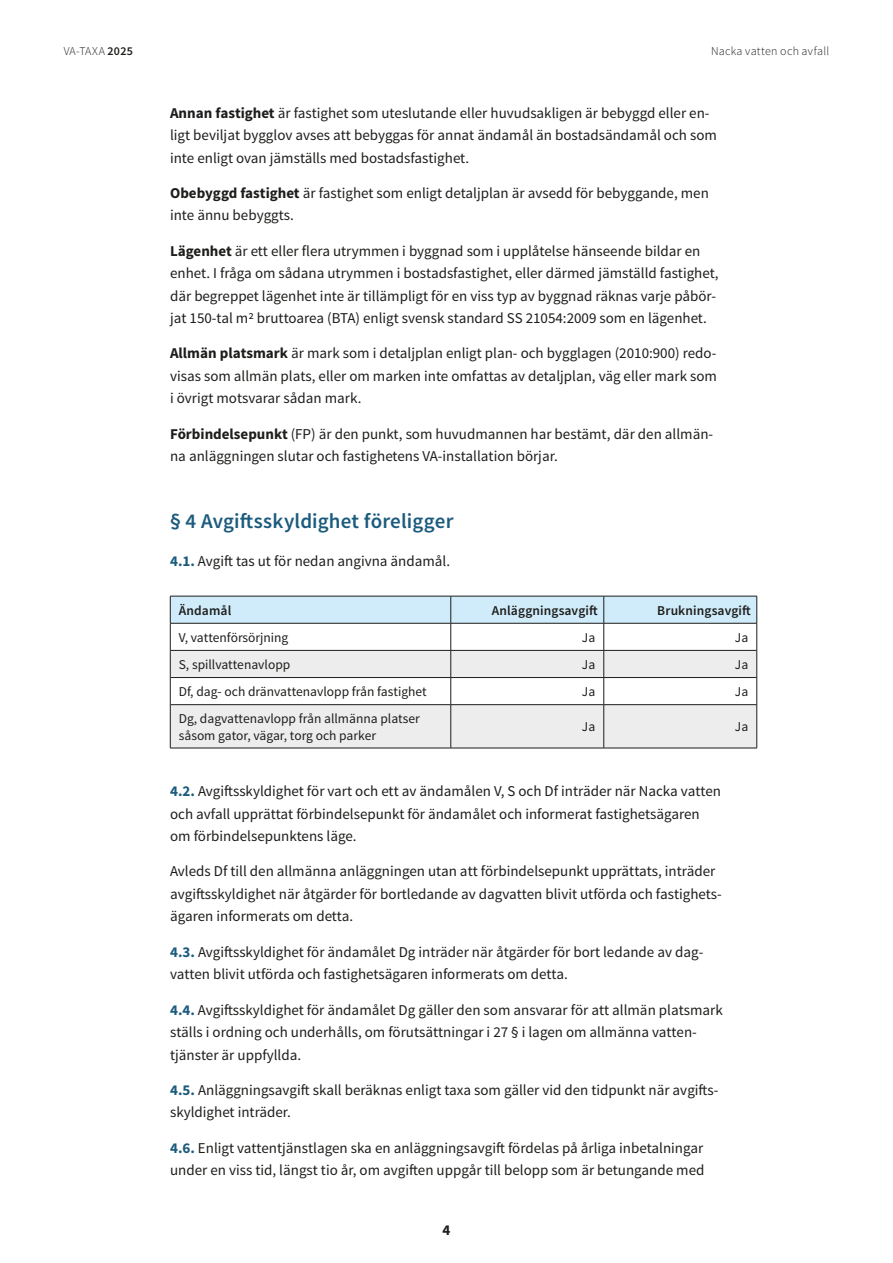
<style>
.page{position:relative;width:893px;height:1263px;background:#fff}
.page>*{position:absolute;margin:0;border:0;box-sizing:border-box;transform-origin:0 0}
.Rubrik_H2_14_pt_mörkblå_A{font:600 21px "Source Sans Pro";letter-spacing:.005em;color:#1b5b7d}
.Textstycke_10_pt{font:15px/22.5px "Source Sans Pro";color:#1d1d1b}
.t1{font:700 15px "Source Sans Pro";color:#1d1d1b}
.Tabell-bröd{font:13.5px/16.2px "Source Sans Pro";color:#1d1d1b}
.Tabell-rubrik{font:600 13.5px "Source Sans Pro";letter-spacing:.01em;color:#1d1d1b}
.t2{font:300 12px "Source Sans Pro";letter-spacing:.02em;color:#1d1d1b}
.s1{font-weight:600}
.s2{font-weight:700}
.s3{font-weight:700;color:#1b5b7d}
</style>
<div class="page">
<div style="left:171px;top:705px;width:585px;height:43px;background:#ededed"></div>
<hr style="left:170px;top:705px;width:1px;height:43px;background:#1d1d1b">
<hr style="left:756px;top:705px;width:1px;height:43px;background:#1d1d1b">
<hr style="left:170px;top:748px;width:281px;height:1px;background:#1d1d1b">
<hr style="left:451px;top:748px;width:153px;height:1px;background:#1d1d1b">
<hr style="left:604px;top:748px;width:153px;height:1px;background:#1d1d1b">
<svg style="left:170px;top:596px;width:587px;height:108px"></svg>
<hr style="left:170px;top:704px;width:281px;height:1px;background:#1d1d1b">
<hr style="left:451px;top:704px;width:153px;height:1px;background:#1d1d1b">
<hr style="left:450px;top:705px;width:1px;height:43px;background:#1d1d1b">
<hr style="left:604px;top:704px;width:153px;height:1px;background:#1d1d1b">
<hr style="left:603px;top:705px;width:1px;height:43px;background:#1d1d1b">
<p class="t2" style="left:64px;top:44px;width:71px">VA-TAXA <span class="s1">2025</span></p>
<p class="t2" style="left:711px;top:44px;width:120px">Nacka vatten och avfall</p>
<p class="Textstycke_10_pt" style="left:170px;top:102px;width:548px"><span class="s2">Annan fastighet</span> är fastighet som uteslutande eller huvudsakligen är bebyggd eller en&shy;ligt beviljat bygglov avses att bebyggas för annat ändamål än bostadsändamål och som inte enligt ovan jämställs med bostadsfastighet.</p>
<p class="Textstycke_10_pt" style="left:170px;top:182px;width:540px"><span class="s2">Obebyggd fastighet</span> är fastighet som enligt detaljplan är avsedd för bebyggande, men inte ännu bebyggts.</p>
<p class="Textstycke_10_pt" style="left:170px;top:240px;width:550px"><span class="s2">Lägenhet</span> är ett eller flera utrymmen i byggnad som i upplåtelse hänseende bildar en enhet. I fråga om sådana utrymmen i bostadsfastighet, eller därmed jämställd fastighet, där begreppet lägenhet inte är tillämpligt för en viss typ av byggnad räknas varje påbör&shy;jat 150-tal m2 bruttoarea (BTA) enligt svensk standard SS 21054:2009 som en lägenhet.</p>
<p class="Textstycke_10_pt" style="left:170px;top:342px;width:548px;text-align:justify"><span class="s2">Allmän platsmark</span> är mark som i detaljplan enligt plan- och bygglagen (2010:900) redo&shy;visas som allmän plats, eller om marken inte omfattas av detaljplan, väg eller mark som i övrigt motsvarar sådan mark.</p>
<p class="Textstycke_10_pt" style="left:170px;top:423px;width:545px"><span class="s2">Förbindelsepunkt</span> (FP) är den punkt, som huvudmannen har bestämt, där den allmän&shy;na anläggningen slutar och fastighetens VA-installation börjar.</p>
<h2 class="Rubrik_H2_14_pt_mörkblå_A" style="left:170px;top:508px;width:285px">§ 4 Avgiftsskyldighet föreligger</h2>
<p class="Textstycke_10_pt" style="left:170px;top:550px;width:282px"><span class="s3">4.1.</span> Avgift tas ut för nedan angivna ändamål.</p>
<p class="Tabell-rubrik" style="left:179px;top:602px;width:54px">Ändamål</p>
<p class="Tabell-rubrik" style="left:492px;top:602px;width:108px">Anläggningsavgift</p>
<p class="Tabell-rubrik" style="left:657px;top:602px;width:95px">Brukningsavgift</p>
<p class="Tabell-bröd" style="left:179px;top:629px;width:111px">V, vattenförsörjning</p>
<p class="Tabell-bröd" style="left:582px;top:629px;width:15px">Ja</p>
<p class="Tabell-bröd" style="left:735px;top:629px;width:15px">Ja</p>
<p class="Tabell-bröd" style="left:179px;top:657px;width:113px">S, spillvattenavlopp</p>
<p class="Tabell-bröd" style="left:582px;top:657px;width:15px">Ja</p>
<p class="Tabell-bröd" style="left:735px;top:657px;width:15px">Ja</p>
<p class="Tabell-bröd" style="left:179px;top:684px;width:249px">Df, dag- och dränvattenavlopp från fastighet</p>
<p class="Tabell-bröd" style="left:582px;top:684px;width:15px">Ja</p>
<p class="Tabell-bröd" style="left:735px;top:684px;width:15px">Ja</p>
<p class="Tabell-bröd" style="left:179px;top:711px;width:243px">Dg, dagvattenavlopp från allmänna platser såsom gator, vägar, torg och parker</p>
<p class="Tabell-bröd" style="left:582px;top:719px;width:15px">Ja</p>
<p class="Tabell-bröd" style="left:735px;top:719px;width:15px">Ja</p>
<p class="Textstycke_10_pt" style="left:170px;top:780px;width:552px"><span class="s3">4.2.</span> Avgiftsskyldighet för vart och ett av ändamålen V, S och Df inträder när Nacka vatten och avfall upprättat förbindelsepunkt för ändamålet och informerat fastighetsägaren om förbindelsepunktens läge.</p>
<p class="Textstycke_10_pt" style="left:170px;top:860px;width:553px">Avleds Df till den allmänna anläggningen utan att förbindelsepunkt upprättats, inträder avgiftsskyldighet när åtgärder för bortledande av dagvatten blivit utförda och fastighets&shy;ägaren informerats om detta.</p>
<p class="Textstycke_10_pt" style="left:170px;top:941px;width:535px"><span class="s3">4.3.</span> Avgiftsskyldighet för ändamålet Dg inträder när åtgärder för bort ledande av dag&shy;vatten blivit utförda och fastighetsägaren informerats om detta.</p>
<p class="Textstycke_10_pt" style="left:170px;top:998px;width:554px"><span class="s3">4.4.</span> Avgiftsskyldighet för ändamålet Dg gäller den som ansvarar för att allmän platsmark ställs i ordning och underhålls, om förutsättningar i 27 § i lagen om allmänna vatten&shy;tjänster är uppfyllda.</p>
<p class="Textstycke_10_pt" style="left:170px;top:1079px;width:550px"><span class="s3">4.5.</span> Anläggningsavgift skall beräknas enligt taxa som gäller vid den tidpunkt när avgifts&shy;skyldighet inträder.</p>
<p class="Textstycke_10_pt" style="left:170px;top:1136px;width:536px"><span class="s3">4.6.</span> Enligt vattentjänstlagen ska en anläggningsavgift fördelas på årliga inbetalningar under en viss tid, längst tio år, om avgiften uppgår till belopp som är betungande med</p>
<p class="t1" style="left:442px;top:1221px;width:9px">4</p>
</div>
